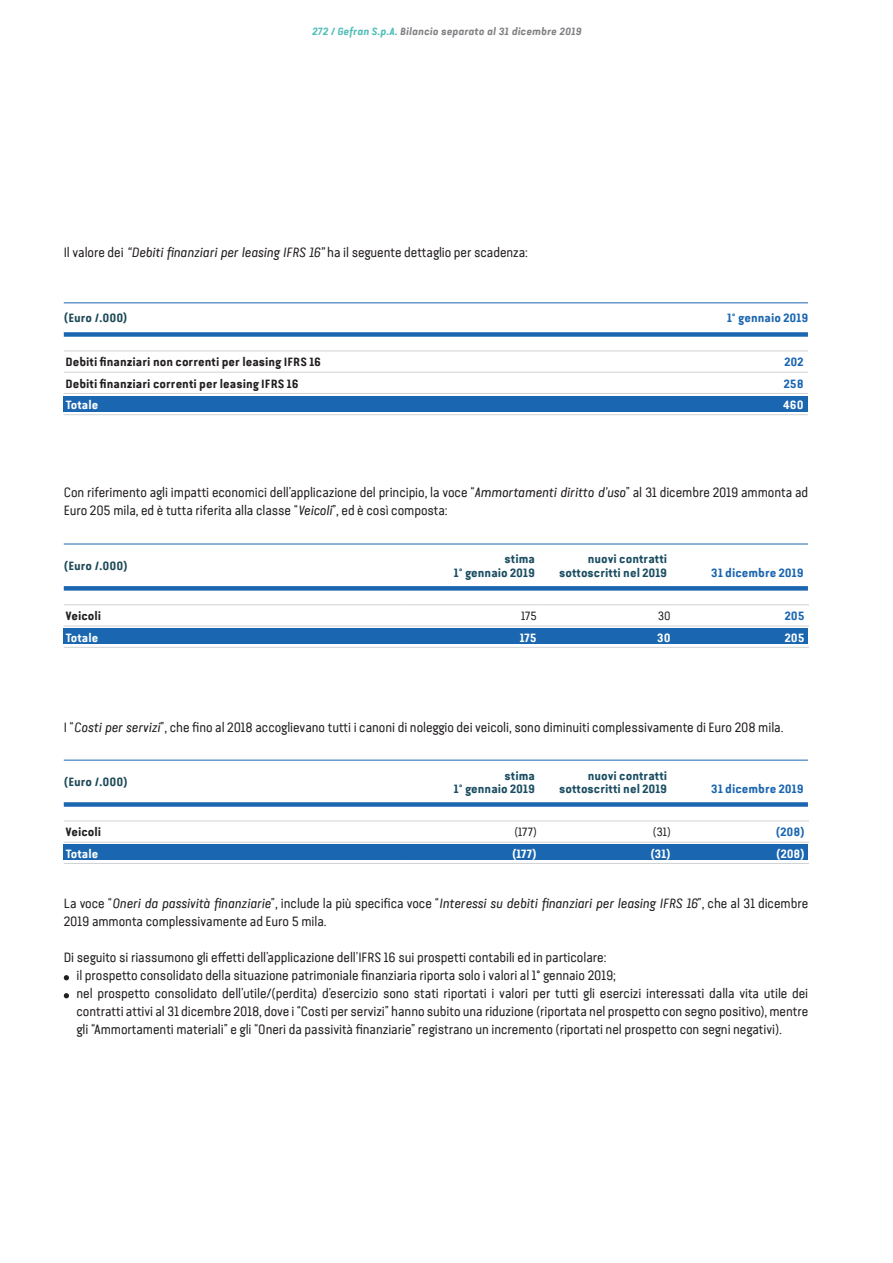
<style>
.page{position:relative;width:893px;height:1263px;background:#fff}
.page>*{position:absolute;margin:0;border:0;box-sizing:border-box;transform-origin:0 0}
.t1{font:13.5px/18px "Van Condensed Pro";letter-spacing:-.005em;color:#231f20}
.t2{font:700 12px/13.5px "Van Condensed Pro";color:#1a4d62;text-align:right}
.t3{font:700 12px "Van Condensed Pro";color:#231f20}
.t4{font:700 12px "Van Condensed Pro";color:#1b66b0}
.t5{font:700 12px "Van Condensed Pro";color:#fff}
.t6{font:700 12px "Van Condensed Pro";color:#1c4956}
.t7{font:12px "Van Condensed Pro";color:#231f20}
.t8{font:italic 700 10.5px "Van Condensed Pro";color:#808285}
.s1{color:#52beb9}
.s2{font-style:italic}
</style>
<div class="page">
<div style="left:64px;top:332px;width:744px;height:5px;background:#1b66b0"></div>
<div style="left:64px;top:586px;width:744px;height:5px;background:#1b66b0"></div>
<div style="left:64px;top:802px;width:744px;height:5px;background:#1b66b0"></div>
<svg style="left:64px;top:975px;width:5px;height:5px"></svg>
<svg style="left:64px;top:993px;width:5px;height:5px"></svg>
<div style="left:64px;top:396px;width:744px;height:16px;background:#1b66b0"></div>
<div style="left:64px;top:628px;width:744px;height:16px;background:#1b66b0"></div>
<div style="left:64px;top:845px;width:744px;height:15px;background:#1b66b0"></div>
<hr style="left:64px;top:302px;width:744px;height:1px;background:#1b66b0">
<hr style="left:64px;top:544px;width:744px;height:1px;background:#1b66b0">
<hr style="left:64px;top:760px;width:744px;height:1px;background:#1b66b0">
<hr style="left:64px;top:351px;width:608px;height:1px;background:#d1d2d4">
<hr style="left:672px;top:351px;width:136px;height:1px;background:#d1d2d4">
<hr style="left:64px;top:372px;width:608px;height:1px;background:#d1d2d4">
<hr style="left:672px;top:372px;width:136px;height:1px;background:#d1d2d4">
<hr style="left:64px;top:393px;width:608px;height:1px;background:#d1d2d4">
<hr style="left:672px;top:393px;width:136px;height:1px;background:#d1d2d4">
<hr style="left:64px;top:414px;width:608px;height:1px;background:#d1d2d4">
<hr style="left:672px;top:414px;width:136px;height:1px;background:#d1d2d4">
<hr style="left:64px;top:604px;width:343px;height:1px;background:#d1d2d4">
<hr style="left:407px;top:604px;width:134px;height:1px;background:#d1d2d4">
<hr style="left:541px;top:604px;width:134px;height:1px;background:#d1d2d4">
<hr style="left:675px;top:604px;width:134px;height:1px;background:#d1d2d4">
<hr style="left:64px;top:626px;width:343px;height:1px;background:#d1d2d4">
<hr style="left:407px;top:626px;width:134px;height:1px;background:#d1d2d4">
<hr style="left:541px;top:626px;width:134px;height:1px;background:#d1d2d4">
<hr style="left:675px;top:626px;width:134px;height:1px;background:#d1d2d4">
<hr style="left:64px;top:647px;width:343px;height:1px;background:#d1d2d4">
<hr style="left:407px;top:647px;width:134px;height:1px;background:#d1d2d4">
<hr style="left:541px;top:647px;width:134px;height:1px;background:#d1d2d4">
<hr style="left:675px;top:647px;width:134px;height:1px;background:#d1d2d4">
<hr style="left:64px;top:821px;width:343px;height:1px;background:#d1d2d4">
<hr style="left:407px;top:821px;width:134px;height:1px;background:#d1d2d4">
<hr style="left:541px;top:821px;width:134px;height:1px;background:#d1d2d4">
<hr style="left:675px;top:821px;width:134px;height:1px;background:#d1d2d4">
<hr style="left:64px;top:842px;width:343px;height:1px;background:#d1d2d4">
<hr style="left:407px;top:842px;width:134px;height:1px;background:#d1d2d4">
<hr style="left:541px;top:842px;width:134px;height:1px;background:#d1d2d4">
<hr style="left:675px;top:842px;width:134px;height:1px;background:#d1d2d4">
<hr style="left:64px;top:863px;width:343px;height:1px;background:#d1d2d4">
<hr style="left:407px;top:863px;width:134px;height:1px;background:#d1d2d4">
<hr style="left:541px;top:863px;width:134px;height:1px;background:#d1d2d4">
<hr style="left:675px;top:863px;width:134px;height:1px;background:#d1d2d4">
<p class="t8" style="left:312px;top:23px;width:271px"><span class="s1">272 / Gefran S.p.A.</span> Bilancio separato al 31 dicembre 2019</p>
<p class="t1" style="left:64px;top:243px;width:466px">Il valore dei <span class="s2">“Debiti finanziari per leasing IFRS 16”</span> ha il seguente dettaglio per scadenza:</p>
<p class="t6" style="left:64px;top:309px;width:65px">(Euro /.000)</p>
<p class="t4" style="left:727px;top:309px;width:83px">1° gennaio 2019</p>
<p class="t3" style="left:66px;top:353px;width:257px">Debiti finanziari non correnti per leasing IFRS 16</p>
<p class="t4" style="left:785px;top:353px;width:21px">202</p>
<p class="t3" style="left:66px;top:375px;width:235px">Debiti finanziari correnti per leasing IFRS 16</p>
<p class="t4" style="left:784px;top:375px;width:22px">258</p>
<p class="t5" style="left:66px;top:396px;width:34px">Totale</p>
<p class="t5" style="left:783px;top:396px;width:22px">460</p>
<p class="t1" style="left:64px;top:482px;width:746px">Con riferimento agli impatti economici dell’applicazione del principio, la voce “<span class="s2">Ammortamenti diritto d’uso</span>” al 31 dicembre 2019 ammonta ad<br>Euro 205 mila, ed è tutta riferita alla classe “<span class="s2">Veicoli</span>”, ed è così composta:</p>
<p class="t6" style="left:64px;top:557px;width:65px">(Euro /.000)</p>
<p class="t2" style="left:454px;top:552px;width:83px">stima<br>1° gennaio 2019</p>
<p class="t2" style="left:559px;top:552px;width:110px">nuovi contratti sottoscritti nel 2019</p>
<p class="t4" style="left:711px;top:564px;width:94px">31 dicembre 2019</p>
<p class="t3" style="left:66px;top:607px;width:37px">Veicoli</p>
<p class="t7" style="left:521px;top:607px;width:17px">175</p>
<p class="t7" style="left:658px;top:607px;width:15px">30</p>
<p class="t4" style="left:785px;top:607px;width:22px">205</p>
<p class="t5" style="left:66px;top:628px;width:34px">Totale</p>
<p class="t5" style="left:520px;top:628px;width:18px">175</p>
<p class="t5" style="left:657px;top:628px;width:15px">30</p>
<p class="t5" style="left:785px;top:628px;width:21px">205</p>
<p class="t1" style="left:64px;top:717px;width:721px">I “<span class="s2">Costi per servizi</span>”, che fino al 2018 accoglievano tutti i canoni di noleggio dei veicoli, sono diminuiti complessivamente di Euro 208 mila.</p>
<p class="t6" style="left:64px;top:773px;width:65px">(Euro /.000)</p>
<p class="t2" style="left:454px;top:768px;width:83px">stima<br>1° gennaio 2019</p>
<p class="t2" style="left:559px;top:768px;width:110px">nuovi contratti sottoscritti nel 2019</p>
<p class="t4" style="left:711px;top:780px;width:94px">31 dicembre 2019</p>
<p class="t3" style="left:66px;top:823px;width:37px">Veicoli</p>
<p class="t7" style="left:514px;top:824px;width:24px">(177)</p>
<p class="t7" style="left:653px;top:824px;width:19px">(31)</p>
<p class="t4" style="left:776px;top:823px;width:30px">(208)</p>
<p class="t5" style="left:66px;top:844px;width:34px">Totale</p>
<p class="t5" style="left:512px;top:844px;width:26px">(177)</p>
<p class="t5" style="left:650px;top:844px;width:22px">(31)</p>
<p class="t5" style="left:776px;top:844px;width:30px">(208)</p>
<p class="t1" style="left:64px;top:894px;width:746px">La voce “<span class="s2">Oneri da passività finanziarie</span>”, include la più specifica voce “<span class="s2">Interessi su debiti finanziari per leasing IFRS 16</span>”, che al 31 dicembre<br>2019 ammonta complessivamente ad Euro 5 mila.</p>
<p class="t1" style="left:77px;top:948px;width:733px;text-indent:-13px">Di seguito si riassumono gli effetti dell’applicazione dell’IFRS 16 sui prospetti contabili ed in particolare:<br>il prospetto consolidato della situazione patrimoniale finanziaria riporta solo i valori al 1° gennaio 2019;<br>nel prospetto consolidato dell’utile/(perdita) d’esercizio sono stati riportati i valori per tutti gli esercizi interessati dalla vita utile dei contratti attivi al 31 dicembre 2018, dove i “Costi per servizi” hanno subito una riduzione (riportata nel prospetto con segno positivo), mentre gli “Ammortamenti materiali” e gli “Oneri da passività finanziarie” registrano un incremento (riportati nel prospetto con segni negativi).</p>
</div>
